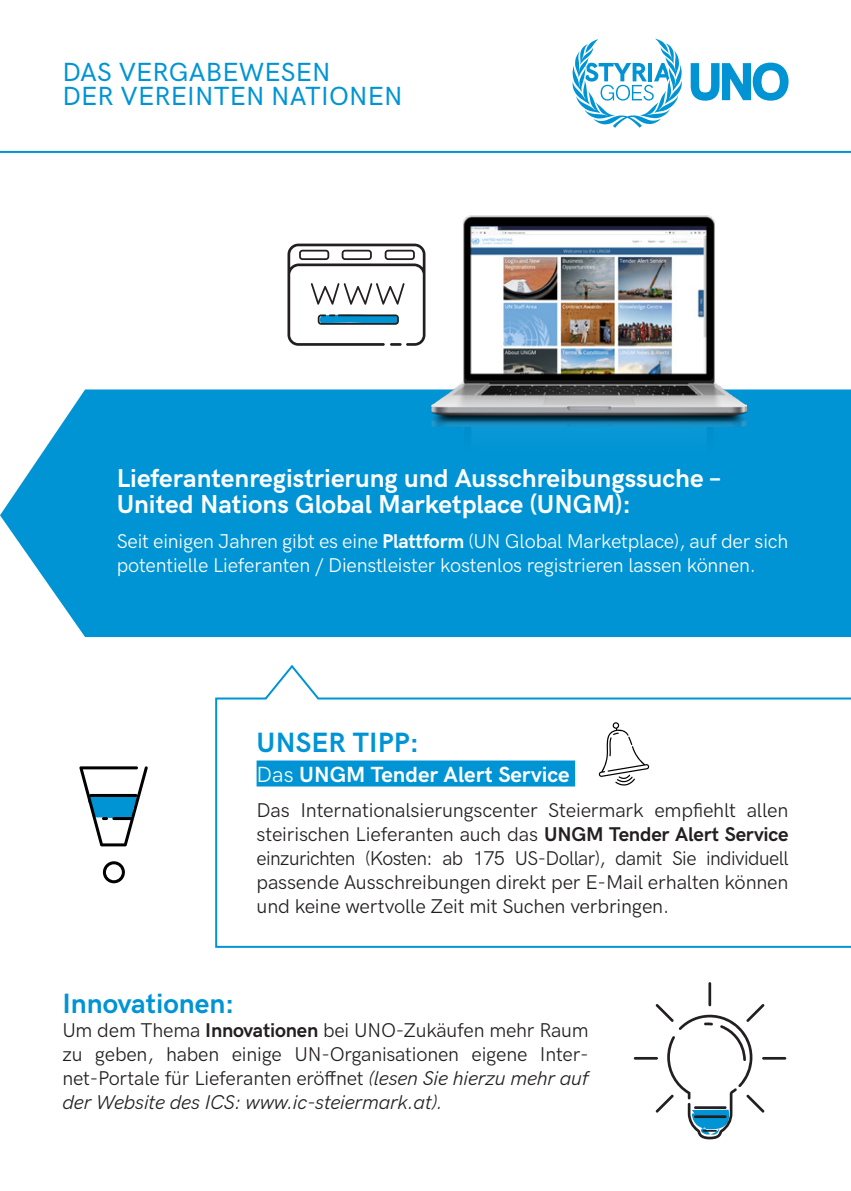
<style>
.page{position:relative;width:851px;height:1191px;background:#fff}
.page>*{position:absolute;margin:0;border:0;box-sizing:border-box;transform-origin:0 0}
.Überschrift_blue{font:700 28px "HK Grotesk";color:#0094d5}
.t1{font:500 26.4px/24.4px "HK Grotesk";letter-spacing:.005em;color:#0094d5}
.Überschrift_blue-2{font:700 26px/26px "HK Grotesk";color:#fff}
.Fließtext{font:700 22px "HK Grotesk";color:#fff}
.Fließtext-2{font:20px/24px "HK Grotesk";letter-spacing:-.01em;color:#231f20;text-align:justify}
.Fließtext-3{font:20px/24px "HK Grotesk";letter-spacing:-.01em;color:#fff}
.s1{font-weight:700}
.s2{font-weight:400}
.s3{font-style:italic}
</style>
<div class="page">
<svg style="left:0;top:150px;width:47px;height:1px"></svg>
<hr style="left:0;top:151px;width:850px;height:2px;background:#0094d5">
<div style="left:0;top:389px;width:850px;height:248px;background:#0094d5"></div>
<svg style="left:287px;top:244px;width:138px;height:102px"></svg>
<svg style="left:690px;top:63px;width:98px;height:38px"></svg>
<svg style="left:572px;top:38px;width:109px;height:90px"></svg>
<svg style="left:215px;top:664px;width:635px;height:284px"></svg>
<div style="left:256px;top:760px;width:319px;height:26px;background:#0094d5"></div>
<hr style="left:708px;top:982px;width:3px;height:24px;background:#231f20">
<hr style="left:762px;top:1057px;width:24px;height:2px;background:#231f20">
<hr style="left:633px;top:1057px;width:24px;height:2px;background:#231f20">
<svg style="left:655px;top:1004px;width:109px;height:135px"></svg>
<img style="left:431px;top:215px;width:315px;height:237px">
<svg style="left:103px;top:861px;width:22px;height:22px"></svg>
<svg style="left:79px;top:766px;width:69px;height:80px"></svg>
<svg style="left:598px;top:722px;width:51px;height:64px"></svg>
<p class="t1" style="left:62px;top:58px;width:341px">DAS VERGABEWESEN<br>DER VEREINTEN NATIONEN</p>
<p class="Überschrift_blue-2" style="left:117px;top:463px;width:606px">Lieferantenregistrierung und Ausschreibungssuche –<br>United Nations Global Marketplace (UNGM):</p>
<p class="Fließtext-3" style="left:117px;top:527px;width:673px">Seit einigen Jahren gibt es eine <span class="s1">Plattform</span> (UN Global Marketplace), auf der sich potentielle Lieferanten / Dienstleister kostenlos registrieren lassen können.</p>
<p class="Überschrift_blue" style="left:256px;top:721px;width:164px">UNSER TIPP:</p>
<p class="Fließtext" style="left:256px;top:757px;width:315px"><span class="s2">Das</span> UNGM Tender Alert Service</p>
<p class="Fließtext-2" style="left:256px;top:796px;width:533px">Das Internationalsierungscenter Steiermark empfiehlt allen steirischen Lieferanten auch das <span class="s1">UNGM Tender Alert Service </span>einzurichten (Kosten: ab 175 US-Dollar), damit Sie individuell passende Ausschreibungen direkt per E-Mail erhalten können und keine wertvolle Zeit mit Suchen verbringen.</p>
<p class="Überschrift_blue" style="left:62px;top:982px;width:173px">Innovationen:</p>
<p class="Fließtext-2" style="left:62px;top:1016px;width:527px">Um dem Thema <span class="s1">Innovationen</span> bei UNO-Zukäufen mehr Raum zu geben, haben einige UN-Organisationen eigene Inter&shy;net-Portale für Lieferanten eröffnet <span class="s3">(lesen Sie hierzu mehr auf der Website des ICS: www.ic-steiermark.at).</span></p>
</div>
